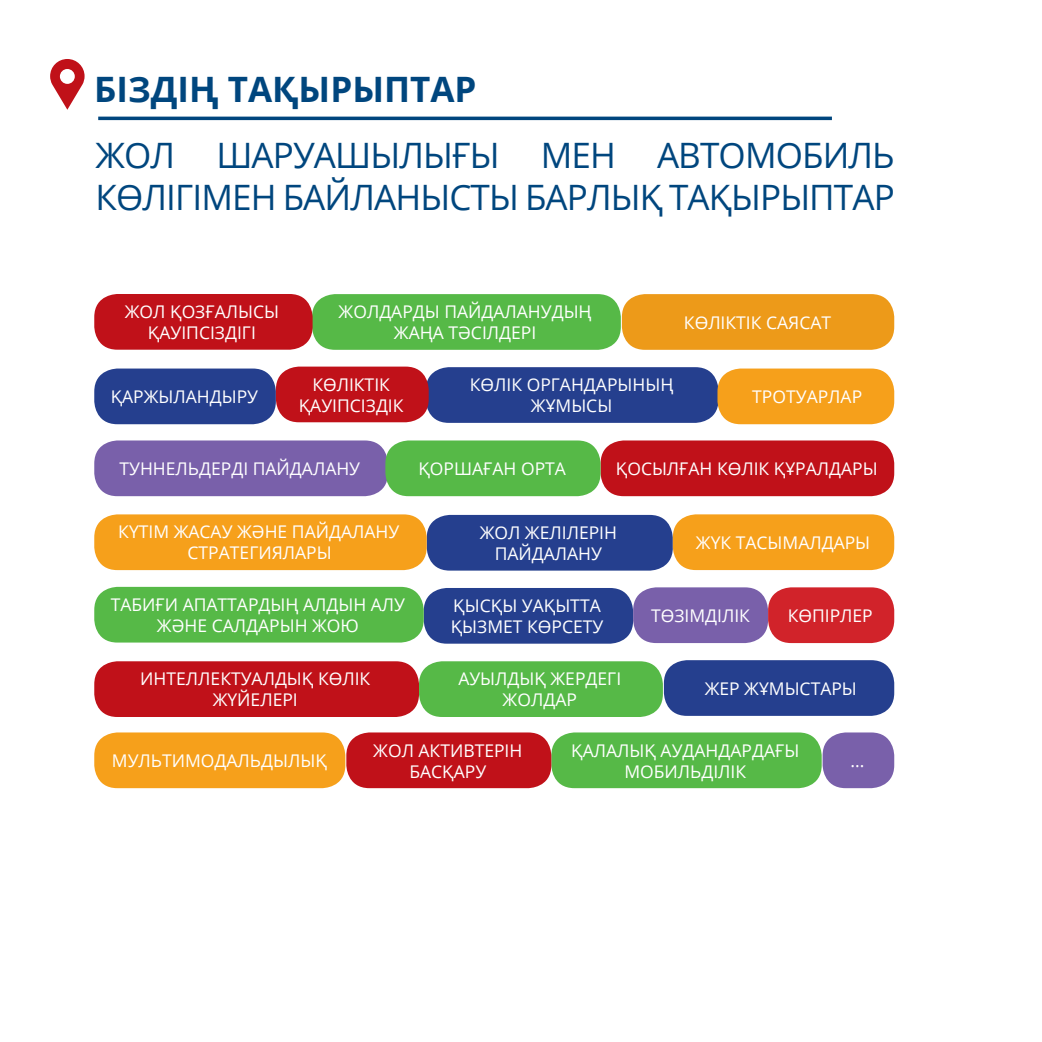
<style>
.page{position:relative;width:1042px;height:1042px;background:#fff}
.page>*{position:absolute;margin:0;border:0;box-sizing:border-box;transform-origin:0 0}
.t1{font:35px/42px "Open Sans";letter-spacing:-.025em;color:#00467e}
.t2{font:700 35px "Open Sans";color:#00467e}
.t3{font:17.5px/21px "Open Sans";color:#fff;text-align:center}
</style>
<div class="page">
<hr style="left:98px;top:117px;width:734px;height:3px;background:#00467e">
<svg style="left:50px;top:59px;width:35px;height:51px"></svg>
<div style="left:94px;top:368px;width:182px;height:56px;background:#253f8e;border-radius:23px"></div>
<div style="left:424px;top:588px;width:209px;height:56px;background:#253f8e;border-radius:23px"></div>
<div style="left:312px;top:294px;width:309px;height:56px;background:#56b947;border-radius:23px"></div>
<div style="left:551px;top:732px;width:270px;height:56px;background:#56b947;border-radius:23px"></div>
<div style="left:94px;top:440px;width:294px;height:56px;background:#7960aa;border-radius:23px"></div>
<div style="left:633px;top:587px;width:135px;height:56px;background:#7960aa;border-radius:23px"></div>
<div style="left:427px;top:515px;width:246px;height:55px;background:#253f8e;border-radius:23px"></div>
<div style="left:426px;top:367px;width:292px;height:56px;background:#253f8e;border-radius:23px"></div>
<div style="left:94px;top:514px;width:333px;height:56px;background:#f6a01b;border-radius:23px"></div>
<div style="left:94px;top:587px;width:330px;height:55px;background:#56b947;border-radius:23px"></div>
<div style="left:673px;top:514px;width:221px;height:56px;background:#f6a01b;border-radius:23px"></div>
<div style="left:94px;top:661px;width:325px;height:56px;background:#c01119;border-radius:23px"></div>
<div style="left:346px;top:732px;width:205px;height:56px;background:#c01119;border-radius:23px"></div>
<div style="left:276px;top:367px;width:153px;height:55px;background:#c01119;border-radius:23px"></div>
<div style="left:94px;top:294px;width:219px;height:56px;background:#c01119;border-radius:23px"></div>
<div style="left:600px;top:440px;width:294px;height:56px;background:#c01119;border-radius:23px"></div>
<div style="left:717px;top:368px;width:177px;height:56px;background:#f6a01b;border-radius:23px"></div>
<div style="left:664px;top:660px;width:230px;height:56px;background:#253f8e;border-radius:23px"></div>
<div style="left:385px;top:440px;width:215px;height:56px;background:#56b947;border-radius:23px"></div>
<div style="left:419px;top:661px;width:244px;height:56px;background:#56b947;border-radius:23px"></div>
<div style="left:768px;top:587px;width:126px;height:56px;background:#d1232a;border-radius:23px"></div>
<div style="left:622px;top:294px;width:272px;height:56px;background:#ed9a19;border-radius:23px"></div>
<div style="left:822px;top:732px;width:72px;height:56px;background:#7960aa;border-radius:23px"></div>
<div style="left:94px;top:732px;width:251px;height:56px;background:#f6a01b;border-radius:23px"></div>
<p class="t2" style="left:94px;top:65px;width:384px">БІЗДІҢ ТАҚЫРЫПТАР</p>
<p class="t1" style="left:96px;top:134px;width:801px">ЖОЛ ШАРУАШЫЛЫҒЫ МЕН АВТОМОБИЛЬ<br>КӨЛІГІМЕН БАЙЛАНЫСТЫ БАРЛЫҚ ТАҚЫРЫПТАР</p>
<p class="t3" style="left:125px;top:301px;width:156px">ЖОЛ ҚОЗҒАЛЫСЫ<br>ҚАУІПСІЗДІГІ</p>
<p class="t3" style="left:111px;top:386px;width:149px">ҚАРЖЫЛАНДЫРУ</p>
<p class="t3" style="left:339px;top:301px;width:255px">ЖОЛДАРДЫ ПАЙДАЛАНУДЫҢ<br>ЖАҢА ТӘСІЛДЕРІ</p>
<p class="t3" style="left:684px;top:311px;width:149px">КӨЛІКТІК САЯСАТ</p>
<p class="t3" style="left:299px;top:373px;width:106px">КӨЛІКТІК<br>ҚАУІПСІЗДІК</p>
<p class="t3" style="left:470px;top:374px;width:205px">КӨЛІК ОРГАНДАРЫНЫҢ<br>ЖҰМЫСЫ</p>
<p class="t3" style="left:752px;top:386px;width:111px">ТРОТУАРЛАР</p>
<p class="t3" style="left:119px;top:458px;width:242px">ТУННЕЛЬДЕРДІ ПАЙДАЛАНУ</p>
<p class="t3" style="left:418px;top:458px;width:149px">ҚОРШАҒАН ОРТА</p>
<p class="t3" style="left:616px;top:458px;width:263px">ҚОСЫЛҒАН КӨЛІК ҚҰРАЛДАРЫ</p>
<p class="t3" style="left:118px;top:521px;width:282px">КҮТІМ ЖАСАУ ЖӘНЕ ПАЙДАЛАНУ<br>СТРАТЕГИЯЛАРЫ</p>
<p class="t3" style="left:111px;top:593px;width:296px">ТАБИҒИ АПАТТАРДЫҢ АЛДЫН АЛУ<br>ЖӘНЕ САЛДАРЫН ЖОЮ</p>
<p class="t3" style="left:140px;top:668px;width:231px">ИНТЕЛЛЕКТУАЛДЫҚ КӨЛІК<br>ЖҮЙЕЛЕРІ</p>
<p class="t3" style="left:480px;top:522px;width:139px">ЖОЛ ЖЕЛІЛЕРІН<br>ПАЙДАЛАНУ</p>
<p class="t3" style="left:451px;top:595px;width:154px;text-align:left">ҚЫСҚЫ УАҚЫТТА<br>ҚЫЗМЕТ КӨРСЕТУ</p>
<p class="t3" style="left:458px;top:668px;width:164px">АУЫЛДЫҚ ЖЕРДЕГІ<br>ЖОЛДАР</p>
<p class="t3" style="left:696px;top:531px;width:176px">ЖҮК ТАСЫМАЛДАРЫ</p>
<p class="t3" style="left:651px;top:604px;width:100px">ТӨЗІМДІЛІК</p>
<p class="t3" style="left:787px;top:604px;width:87px">КӨПІРЛЕР</p>
<p class="t3" style="left:705px;top:677px;width:154px">ЖЕР ЖҰМЫСТАРЫ</p>
<p class="t3" style="left:112px;top:750px;width:216px">МУЛЬТИМОДАЛЬДЫЛЫҚ</p>
<p class="t3" style="left:373px;top:739px;width:151px">ЖОЛ АКТИВТЕРІН<br>БАСҚАРУ</p>
<p class="t3" style="left:571px;top:739px;width:230px">ҚАЛАЛЫҚ АУДАНДАРДАҒЫ<br>МОБИЛЬДІЛІК</p>
<p class="t3" style="left:850px;top:750px;width:15px">...</p>
</div>
